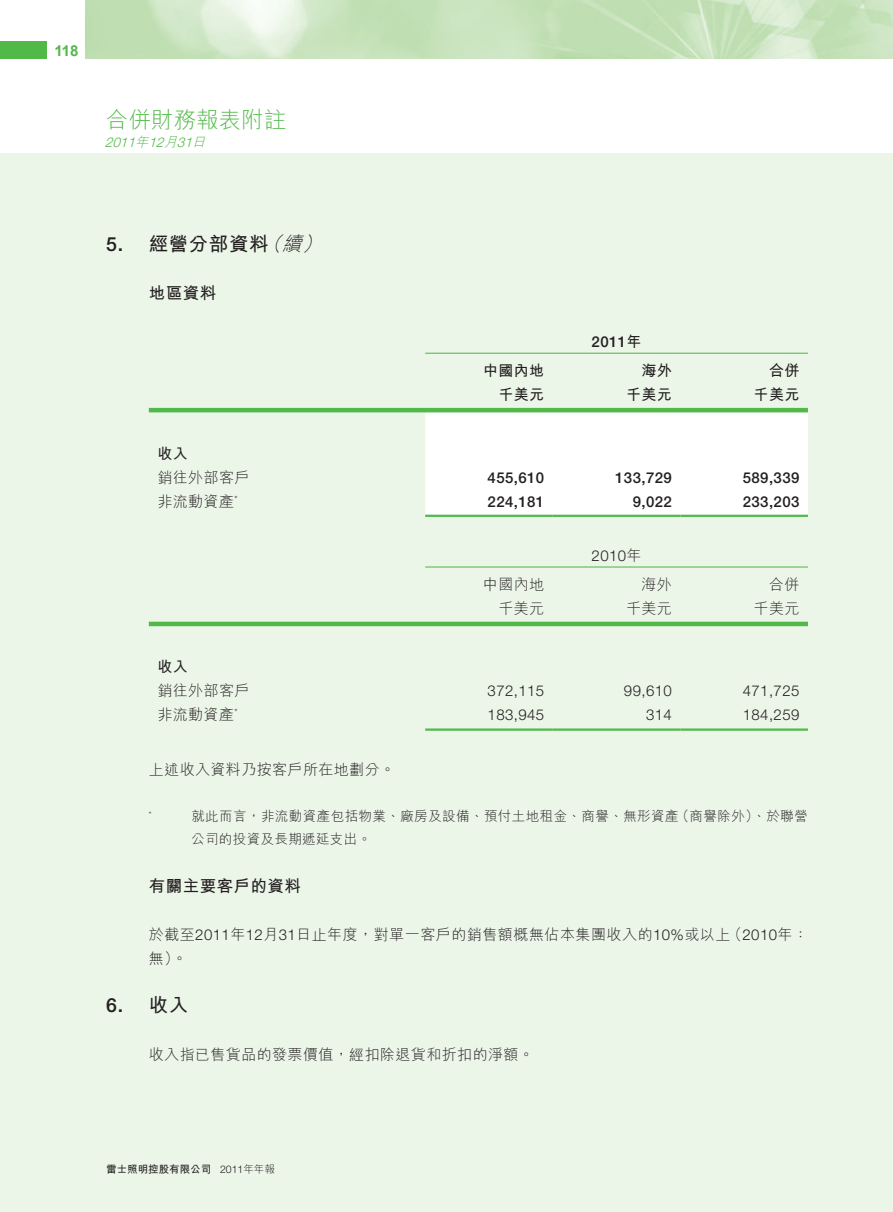
<style>
.page{position:relative;width:893px;height:1212px;background:#fff}
.page>*{position:absolute;margin:0;border:0;box-sizing:border-box;transform-origin:0 0}
.t1{font:300 22.5px "M Hei HK";color:#51b948}
.t2{font:700 19.5px "M Hei HK";letter-spacing:.03em;color:#231f20}
.t3{font:500 19.5px "Helvetica Neue LT Std";color:#231f20}
.t4{font:700 16.5px "M Hei HK";letter-spacing:.03em;color:#231f20}
.t5{font:300 15px/24px "M Hei HK";letter-spacing:.03em;color:#231f20}
.t6{font:500 15px "Helvetica Neue LT Std";letter-spacing:.03em;color:#231f20}
.t7{font:300 15px "Helvetica Neue LT Std";letter-spacing:.03em;color:#231f20}
.t8{font:700 15px "M Hei HK";letter-spacing:.03em;color:#231f20}
.t9{font:700 15px "Arial";color:#51b948}
.t10{font:300 13.5px/22.5px "M Hei HK";letter-spacing:.035em;color:#231f20}
.t11{font:italic 300 13.5px "Helvetica Neue LT Std";color:#51b948}
.t12{font:700 10.5px "M Hei HK";color:#231f20}
.t13{font:300 7.8px "Helvetica Neue LT Std";color:#231f20}
.s1{font-family:"M Hei HK"}
.s2{font-family:"Helvetica Neue LT Std";font-weight:500}
.s3{font-weight:300;font-style:italic}
.s4{font-family:"M Hei HK";font-weight:700}
.s5{font-family:"Helvetica Neue LT Std"}
.s6{font-family:"Helvetica Neue LT Std";font-weight:300}
.s7{font-weight:300}
</style>
<div class="page">
<div style="left:0;top:153px;width:893px;height:1059px;background:#ebf5e8"></div>
<div style="left:0;top:42px;width:47px;height:17px;background:#51b948"></div>
<img style="left:85px;top:0;width:808px;height:59px">
<div style="left:425px;top:412px;width:383px;height:103px;background:#fff"></div>
<hr style="left:425px;top:353px;width:383px;height:1px;background:#51b948">
<hr style="left:149px;top:408px;width:659px;height:4px;background:#51b948">
<hr style="left:425px;top:515px;width:128px;height:2px;background:#51b948">
<hr style="left:553px;top:515px;width:127px;height:2px;background:#51b948">
<hr style="left:680px;top:515px;width:128px;height:2px;background:#51b948">
<hr style="left:425px;top:566px;width:383px;height:1px;background:#51b948">
<hr style="left:149px;top:622px;width:659px;height:4px;background:#51b948">
<hr style="left:425px;top:728px;width:128px;height:3px;background:#51b948">
<hr style="left:553px;top:728px;width:127px;height:3px;background:#51b948">
<hr style="left:680px;top:728px;width:128px;height:3px;background:#51b948">
<p class="t9" style="left:54px;top:41px;width:26px">118</p>
<h1 class="t1" style="left:106px;top:104px;width:181px">合併財務報表附註</h1>
<p class="t11" style="left:105px;top:134px;width:107px">2011<span class="s1">年</span>12<span class="s1">月</span>31<span class="s1">日</span></p>
<h2 class="t2" style="left:106px;top:230px;width:224px"><span class="s2">5.</span> 經營分部資料<span class="s3">（續）</span></h2>
<p class="t4" style="left:149px;top:281px;width:69px">地區資料</p>
<p class="t6" style="left:592px;top:333px;width:52px">2011<span class="s4">年</span></p>
<p class="t8" style="left:483px;top:359px;width:63px">中國內地</p>
<p class="t8" style="left:641px;top:359px;width:32px">海外</p>
<p class="t8" style="left:769px;top:359px;width:32px">合併</p>
<p class="t8" style="left:498px;top:383px;width:47px">千美元</p>
<p class="t8" style="left:626px;top:383px;width:47px">千美元</p>
<p class="t8" style="left:754px;top:383px;width:47px">千美元</p>
<p class="t8" style="left:157px;top:442px;width:32px">收入</p>
<p class="t5" style="left:157px;top:464px;width:94px">銷往外部客戶</p>
<p class="t6" style="left:488px;top:468px;width:58px">455,610</p>
<p class="t6" style="left:615px;top:468px;width:58px">133,729</p>
<p class="t6" style="left:743px;top:468px;width:58px">589,339</p>
<p class="t5" style="left:157px;top:488px;width:82px">非流動資產<sup>*</sup></p>
<p class="t6" style="left:488px;top:492px;width:58px">224,181</p>
<p class="t6" style="left:633px;top:492px;width:41px">9,022</p>
<p class="t6" style="left:743px;top:492px;width:58px">233,203</p>
<p class="t7" style="left:592px;top:547px;width:52px">2010<span class="s1">年</span></p>
<p class="t5" style="left:483px;top:571px;width:63px">中國內地</p>
<p class="t5" style="left:641px;top:571px;width:32px">海外</p>
<p class="t5" style="left:769px;top:571px;width:32px">合併</p>
<p class="t5" style="left:498px;top:595px;width:47px">千美元</p>
<p class="t5" style="left:626px;top:595px;width:47px">千美元</p>
<p class="t5" style="left:754px;top:595px;width:47px">千美元</p>
<p class="t8" style="left:157px;top:656px;width:32px">收入</p>
<p class="t5" style="left:157px;top:678px;width:94px">銷往外部客戶</p>
<p class="t7" style="left:488px;top:682px;width:58px">372,115</p>
<p class="t7" style="left:624px;top:682px;width:49px">99,610</p>
<p class="t7" style="left:743px;top:682px;width:58px">471,725</p>
<p class="t5" style="left:157px;top:702px;width:82px">非流動資產<sup>*</sup></p>
<p class="t7" style="left:488px;top:706px;width:58px">183,945</p>
<p class="t7" style="left:646px;top:706px;width:27px">314</p>
<p class="t7" style="left:743px;top:706px;width:58px">184,259</p>
<p class="t5" style="left:149px;top:757px;width:248px">上述收入資料乃按客戶所在地劃分。</p>
<p class="t13" style="left:149px;top:809px;width:4px">*</p>
<p class="t10" style="left:191px;top:805px;width:618px">就此而言，非流動資產包括物業、廠房及設備、預付土地租金、商譽、無形資產（商譽除外）、於聯營公司的投資及長期遞延支出。</p>
<p class="t4" style="left:149px;top:874px;width:154px">有關主要客戶的資料</p>
<p class="t5" style="left:149px;top:922px;width:661px">於截至<span class="s5">2011</span>年<span class="s5">12</span>月<span class="s5">31</span>日止年度，對單一客戶的銷售額概無佔本集團收入的<span class="s5">10%</span>或以上（<span class="s5">2010</span>年：無）。</p>
<h2 class="t3" style="left:106px;top:993px;width:84px">6. <span class="s4">收入</span></h2>
<p class="t5" style="left:149px;top:1042px;width:387px">收入指已售貨品的發票價值，經扣除退貨和折扣的淨額。</p>
<p class="t12" style="left:106px;top:1161px;width:170px">雷士照明控股有限公司 <span class="s6">2011</span><span class="s7">年年報</span></p>
</div>
